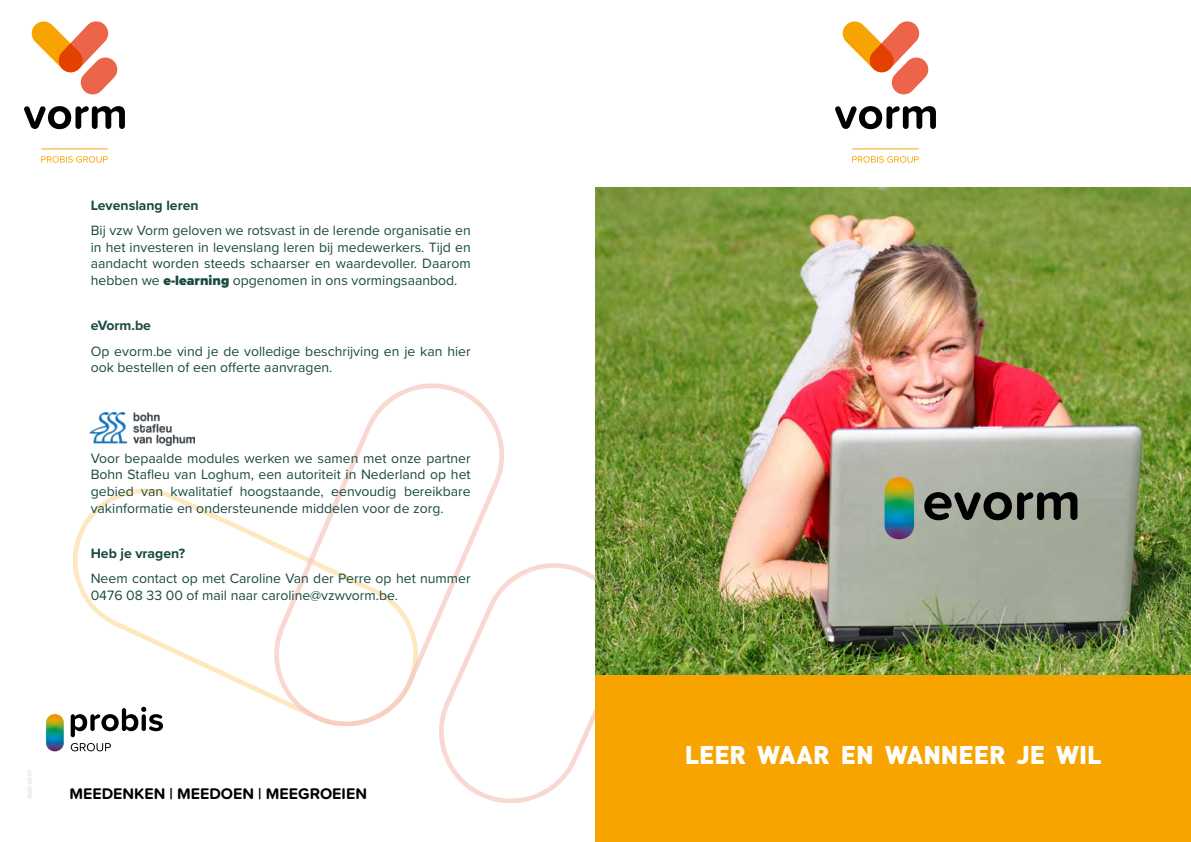
<style>
.page{position:relative;width:1191px;height:842px;background:#fff}
.page>*{position:absolute;margin:0;border:0;box-sizing:border-box;transform-origin:0 0}
.t1{font:700 55.5px "Proxima Soft";color:#000}
.t2{font:900 25.2px "DIN Pro";letter-spacing:-.005em;color:#fff}
.t3{font:700 16px "Proxima Soft";color:#000}
.t4{font:14px/16.8px "Proxima Nova";color:#194a42;text-align:justify}
.t5{font:700 14px "Proxima Nova";color:#194a42}
.t6{font:5px "Verdana";color:#d0d0d0}
.s1{font-weight:900}
</style>
<div class="page">
<svg style="left:343px;top:383px;width:161px;height:270px"></svg>
<svg style="left:432px;top:556px;width:163px;height:247px"></svg>
<svg style="left:70px;top:481px;width:355px;height:245px"></svg>
<div style="left:595px;top:658px;width:596px;height:184px;background:#f7a400"></div>
<img style="left:595px;top:188px;width:596px;height:487px">
<svg style="left:24px;top:106px;width:101px;height:23px"></svg>
<svg style="left:32px;top:21px;width:85px;height:73px"></svg>
<hr style="left:41px;top:148px;width:67px;height:1px;background:#f7a400">
<svg style="left:41px;top:156px;width:67px;height:7px"></svg>
<svg style="left:835px;top:106px;width:101px;height:23px"></svg>
<svg style="left:842px;top:21px;width:86px;height:73px"></svg>
<hr style="left:852px;top:148px;width:66px;height:1px;background:#f7a400">
<svg style="left:852px;top:156px;width:66px;height:7px"></svg>
<svg style="left:71px;top:707px;width:92px;height:30px"></svg>
<svg style="left:46px;top:714px;width:18px;height:37px"></svg>
<svg style="left:71px;top:743px;width:40px;height:8px"></svg>
<img style="left:90px;top:412px;width:104px;height:33px">
<div style="left:844px;top:491px;width:142px;height:11px;background:#afb5a9"></div>
<div style="left:1037px;top:489px;width:88px;height:8px;background:#a6aca0"></div>
<div style="left:975px;top:491px;width:68px;height:9px;background:#abb1a3"></div>
<svg style="left:884px;top:477px;width:30px;height:62px;background:#518966"></svg>
<p class="t5" style="left:91px;top:194px;width:109px">Levenslang leren</p>
<p class="t4" style="left:91px;top:221px;width:381px">Bij vzw Vorm geloven we rotsvast in de lerende organisatie en in het investeren in levenslang leren bij medewerkers. Tijd en aandacht worden steeds schaarser en waardevoller. Daarom hebben we <span class="s1">e-learning</span> opgenomen in ons vormingsaanbod.</p>
<p class="t5" style="left:91px;top:315px;width:62px">eVorm.be</p>
<p class="t4" style="left:91px;top:342px;width:381px">Op evorm.be vind je de volledige beschrijving en je kan hier ook bestellen of een offerte aanvragen.</p>
<p class="t4" style="left:91px;top:449px;width:381px">Voor bepaalde modules werken we samen met onze partner Bohn Stafleu van Loghum, een autoriteit in Nederland op het gebied van kwalitatief hoogstaande, eenvoudig bereikbare vakinformatie en ondersteunende middelen voor de zorg.</p>
<p class="t5" style="left:91px;top:543px;width:96px">Heb je vragen?</p>
<p class="t4" style="left:91px;top:570px;width:381px">Neem contact op met Caroline Van der Perre op het nummer<br>0476 08 33 00 of mail naar caroline@vzwvorm.be.</p>
<p class="t6" style="left:26px;top:799px;width:31px;rotate:-90deg">2020-02-07</p>
<p class="t3" style="left:69px;top:781px;width:299px">MEEDENKEN | MEEDOEN | MEEGROEIEN</p>
<h1 class="t1" style="left:922px;top:459px;width:160px">evorm</h1>
<h2 class="t2" style="left:685px;top:737px;width:418px">LEER WAAR EN WANNEER JE WIL</h2>
</div>
